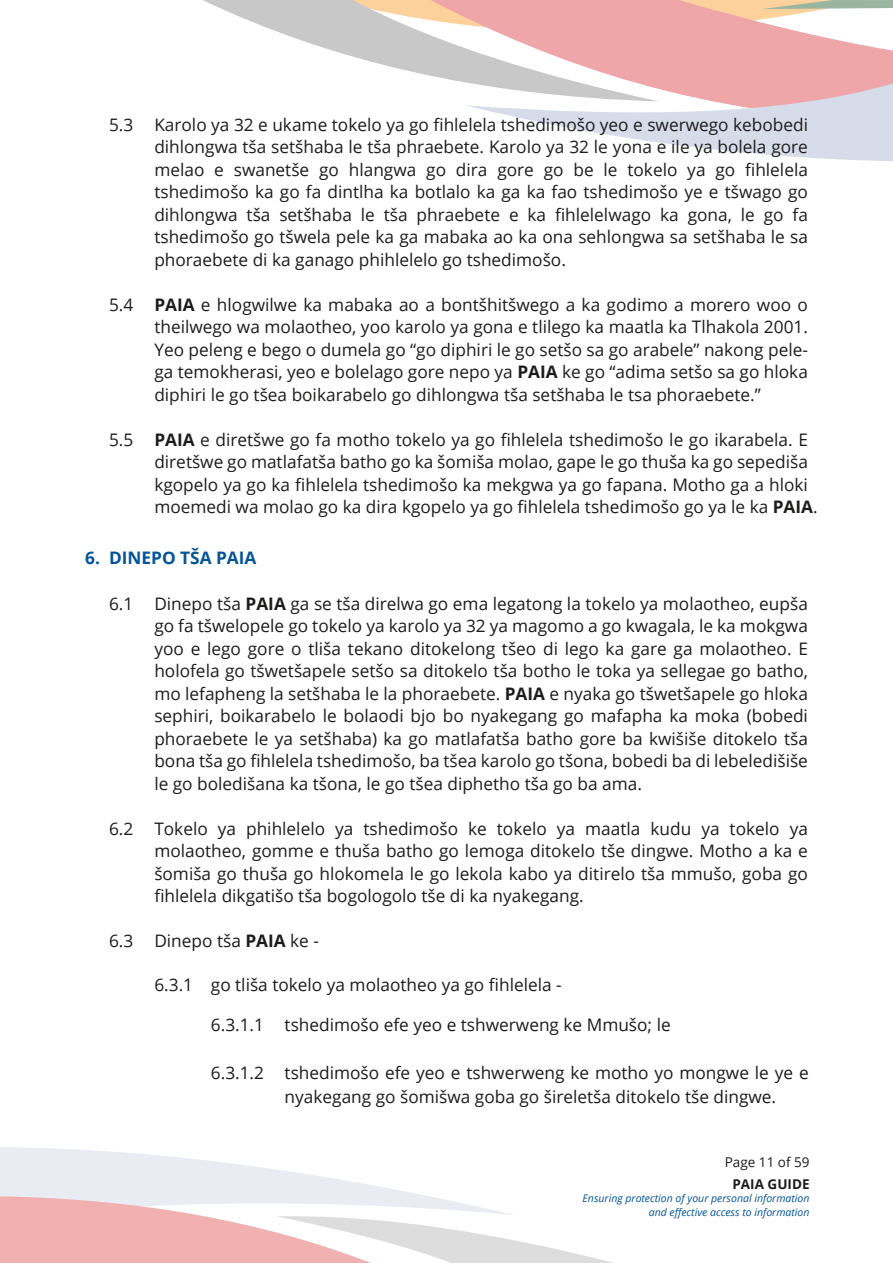
<style>
.page{position:relative;width:893px;height:1263px;background:#fff}
.page>*{position:absolute;margin:0;border:0;box-sizing:border-box;transform-origin:0 0}
.t1{font:17.25px/22.5px "Open Sans";color:#1c1c1b;text-align:justify}
.t2{font:700 17.25px "Open Sans";color:#045496}
.t3{font:13.5px "Open Sans";color:#1c1c1b}
.t4{font:700 13.5px "Open Sans";color:#1c1c1b}
.t5{font:italic 10.5px/13.5px "Open Sans";color:#025495;text-align:right}
.s1{font-weight:700}
</style>
<div class="page">
<svg style="left:0;top:1147px;width:614px;height:116px"></svg>
<svg style="left:659px;top:0;width:234px;height:83px;fill:#efa6a9"></svg>
<svg style="left:203px;top:0;width:456px;height:83px"></svg>
<svg style="left:466px;top:83px;width:427px;height:78px"></svg>
<p class="t1" style="left:109px;top:115px;width:26px">5.3</p>
<p class="t1" style="left:109px;top:295px;width:26px">5.4</p>
<p class="t1" style="left:109px;top:430px;width:26px">5.5</p>
<p class="t1" style="left:154px;top:113px;width:655px">Karolo ya 32 e ukame tokelo ya go fihlelela tshedimošo yeo e swerwego kebobedi dihlongwa töa setöhaba le töa phraebete. Karolo ya 32 le yona e ile ya bolela gore melao e swanetše go hlangwa go dira gore go be le tokelo ya go fihlelela tshedimoöo ka go fa dintlha ka botlalo ka ga ka fao tshedimoöo ye e töwago go dihlongwa tša setšhaba le tša phraebete e ka fihlelelwago ka gona, le go fa tshedimoöo go töwela pele ka ga mabaka ao ka ona sehlongwa sa setöhaba le sa phoraebete di ka ganago phihlelelo go tshedimoöo.</p>
<p class="t1" style="left:154px;top:295px;width:655px"><span class="s1">PAIA</span> e hlogwilwe ka mabaka ao a bontöhitöwego a ka godimo a morero woo o theilwego wa molaotheo, yoo karolo ya gona e tlilego ka maatla ka Tlhakola 2001.<br>Yeo peleng e bego o dumela go “go diphiri le go setšo sa go arabele” nakong pele&shy;ga temokherasi, yeo e bolelago gore nepo ya <span class="s1">PAIA</span> ke go ìadima setöo sa go hloka diphiri le go töea boikarabelo go dihlongwa töa setöhaba le tsa phoraebete.î</p>
<p class="t1" style="left:154px;top:428px;width:665px;text-align:left"><span class="s1">PAIA</span> e diretšwe go fa motho tokelo ya go fihlelela tshedimošo le go ikarabela. E diretšwe go matlafatša batho go ka šomiša molao, gape le go thuša ka go sepediša kgopelo ya go ka fihlelela tshedimošo ka mekgwa ya go fapana. Motho ga a hloki moemedi wa molao go ka dira kgopelo ya go fihlelela tshedimošo go ya le ka <span class="s1">PAIA</span>.</p>
<p class="t2" style="left:85px;top:551px;width:173px">6. DINEPO TäA PAIA</p>
<p class="t1" style="left:109px;top:594px;width:26px">6.1</p>
<p class="t1" style="left:109px;top:819px;width:26px">6.2</p>
<p class="t1" style="left:109px;top:931px;width:26px">6.3</p>
<p class="t1" style="left:154px;top:594px;width:655px">Dinepo töa <span class="s1">PAIA</span> ga se tša direlwa go ema legatong la tokelo ya molaotheo, eupša go fa töwelopele go tokelo ya karolo ya 32 ya magomo a go kwagala, le ka mokgwa yoo e lego gore o tliöa tekano ditokelong töeo di lego ka gare ga molaotheo. E holofela go töwetöapele setöo sa ditokelo töa botho le toka ya sellegae go batho, mo lefapheng la setöhaba le la phoraebete. <span class="s1">PAIA</span> e nyaka go töwetöapele go hloka sephiri, boikarabelo le bolaodi bjo bo nyakegang go mafapha ka moka (bobedi phoraebete le ya setöhaba) ka go matlafatöa batho gore ba kwiöiöe ditokelo töa bona tša go fihlelela tshedimošo, ba tšea karolo go tšona, bobedi ba di lebeledišiše le go bolediöana ka töona, le go töea diphetho töa go ba ama.</p>
<p class="t1" style="left:154px;top:817px;width:655px">Tokelo ya phihlelelo ya tshedimošo ke tokelo ya maatla kudu ya tokelo ya molaotheo, gomme e thuša batho go lemoga ditokelo tše dingwe. Motho a ka e šomiša go thuša go hlokomela le go lekola kabo ya ditirelo tša mmušo, goba go fihlelela dikgatišo tša bogologolo tše di ka nyakegang.</p>
<p class="t1" style="left:154px;top:931px;width:166px">Dinepo töa <span class="s1">PAIA</span> ke -</p>
<p class="t1" style="left:154px;top:975px;width:409px">6.3.1 go tliša tokelo ya molaotheo ya go fihlelela -</p>
<p class="t1" style="left:211px;top:1015px;width:55px">6.3.1.1</p>
<p class="t1" style="left:211px;top:1063px;width:55px">6.3.1.2</p>
<p class="t1" style="left:285px;top:1013px;width:388px">tshedimošo efe yeo e tshwerweng ke Mmušo; le</p>
<p class="t1" style="left:285px;top:1063px;width:526px;line-height:24px">tshedimoöo efe yeo e tshwerweng ke motho yo mongwe le ye e nyakegang go öomiöwa goba go öireletöa ditokelo töe dingwe.</p>
<p class="t3" style="left:725px;top:1156px;width:86px">Page 11 of 59</p>
<p class="t5" style="left:583px;top:1192px;width:228px">Ensuring protection of your personal information and effective access to information</p>
<p class="t4" style="left:732px;top:1178px;width:79px">PAIA GUIDE</p>
</div>
